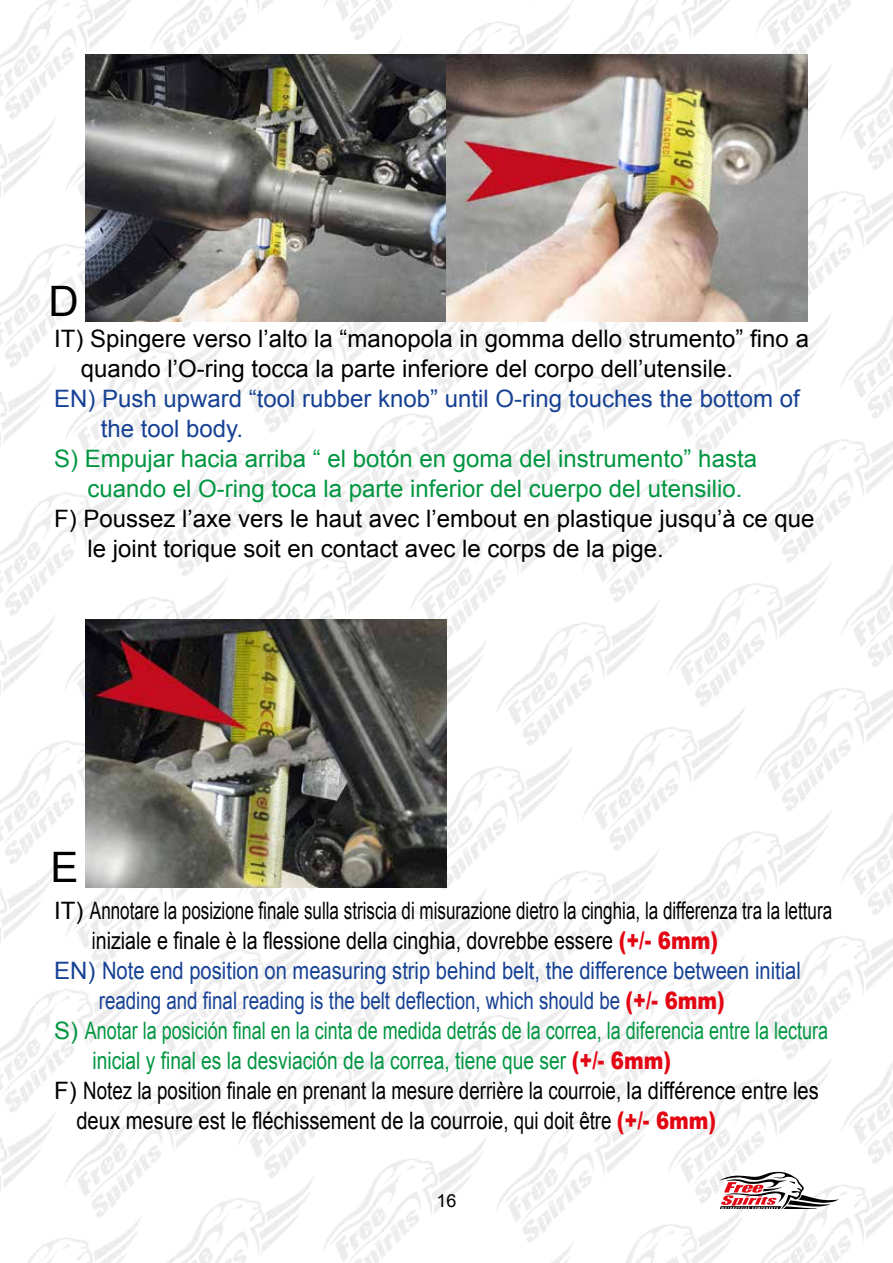
<style>
.page{position:relative;width:893px;height:1263px;background:#fff}
.page>*{position:absolute;margin:0;border:0;box-sizing:border-box;transform-origin:0 0}
.t1{font:42px "Arial";color:#000}
.t2{font:24px/30px "Arial";color:#000}
.t3{font:24px/30px "Arial";color:#009641}
.t4{font:24px/30px "Arial";color:#164194}
.t5{font:24px "Arial";color:#164194;scale:.78 1}
.t6{font:24px "Arial";color:#000;scale:.73 1}
.t7{font:24px "Arial";color:#000;scale:.84 1}
.t8{font:24px "Arial";color:#009641;scale:.8 1}
.t9{font:18px "Arial";color:#000}
.s1{font-weight:900;color:#e30613}
</style>
<div class="page">
<img style="left:0;top:0;width:893px;height:1262px">
<svg style="left:719px;top:1172px;width:120px;height:37px"></svg>
<img style="left:85px;top:54px;width:723px;height:268px">
<img style="left:85px;top:620px;width:361px;height:268px">
<h1 class="t1" style="left:48px;top:274px;width:32px">D</h1>
<p class="t2" style="left:81px;top:324px;width:730px;text-indent:-27px">IT) Spingere verso l’alto la “manopola in gomma dello strumento” fino a quando l’O-ring tocca la parte inferiore del corpo dell’utensile.</p>
<p class="t4" style="left:101px;top:384px;width:700px;text-indent:-47px">EN) Push upward “tool rubber knob” until O-ring touches the bottom of the tool body.</p>
<p class="t3" style="left:87px;top:444px;width:671px;text-indent:-33px">S) Empujar hacia arriba “ el botón en goma del instrumento” hasta cuando el O-ring toca la parte inferior del cuerpo del utensilio.</p>
<p class="t2" style="left:87px;top:504px;width:728px;text-indent:-33px">F) Poussez l’axe vers le haut avec l’embout en plastique jusqu’à ce que le joint torique soit en contact avec le corps de la pige.</p>
<h1 class="t1" style="left:51px;top:839px;width:30px">E</h1>
<p class="t2" style="left:54px;top:896px;width:780px">IT) Annotare la posizione finale sulla striscia di misurazione dietro la cinghia, la differenza tra la lettura</p>
<p class="t6" style="left:92px;top:925px;width:859px">iniziale e finale è la flessione della cinghia, dovrebbe essere <span class="s1">(+/- 6mm)</span></p>
<p class="t4" style="left:54px;top:956px;width:748px">EN) Note end position on measuring strip behind belt, the difference between initial</p>
<p class="t5" style="left:99px;top:985px;width:804px">reading and final reading is the belt deflection, which should be <span class="s1">(+/- 6mm)</span></p>
<p class="t3" style="left:54px;top:1016px;width:776px">S) Anotar la posición final en la cinta de medida detrás de la correa, la diferencia entre la lectura</p>
<p class="t8" style="left:92px;top:1045px;width:725px">inicial y final es la desviación de la correa, tiene que ser <span class="s1">(+/- 6mm)</span></p>
<p class="t2" style="left:54px;top:1076px;width:766px">F) Notez la position finale en prenant la mesure derrière la courroie, la différence entre les</p>
<p class="t7" style="left:76px;top:1105px;width:763px">deux mesure est le fléchissement de la courroie, qui doit être <span class="s1">(+/- 6mm)</span></p>
<p class="t9" style="left:436px;top:1189px;width:22px">16</p>
</div>
